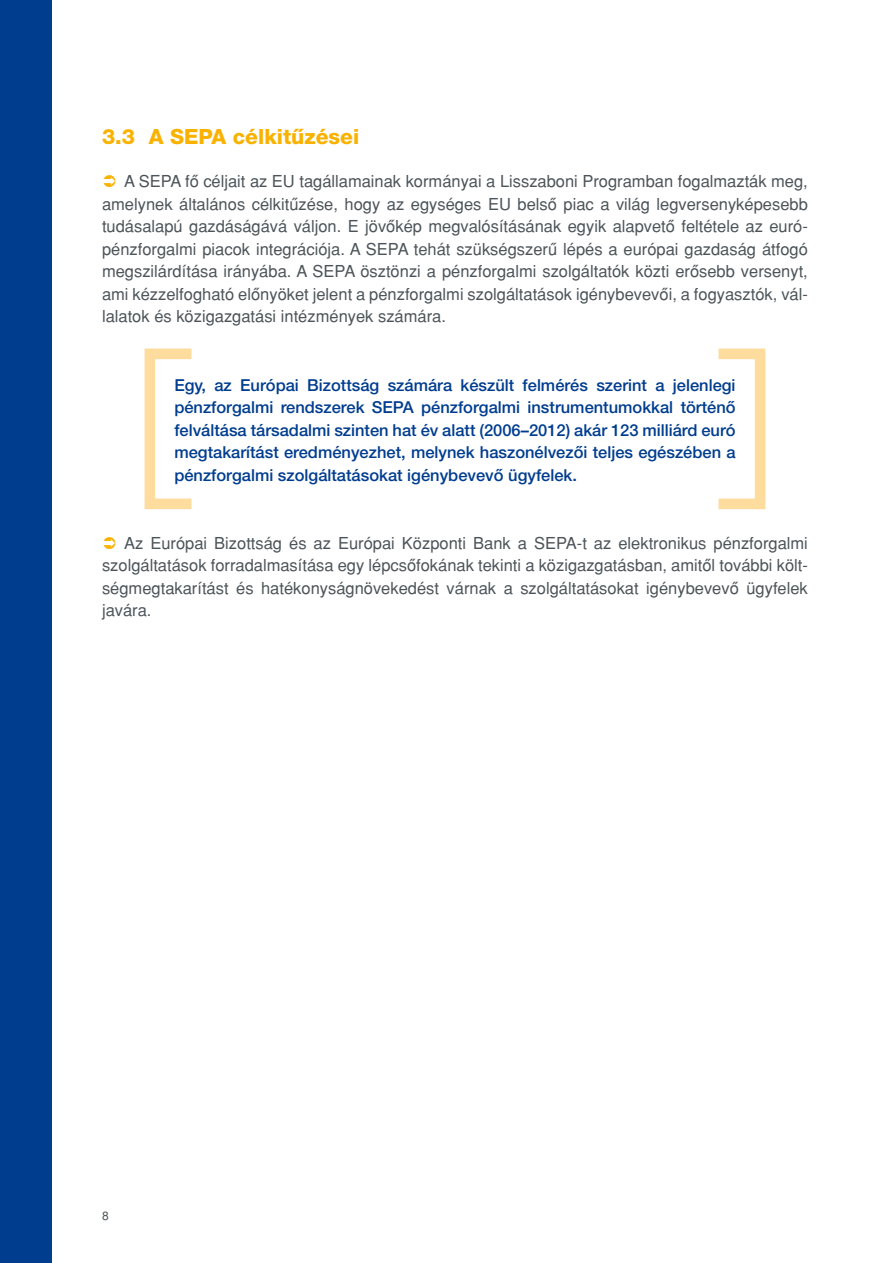
<style>
.page{position:relative;width:893px;height:1263px;background:#fff}
.page>*{position:absolute;margin:0;border:0;box-sizing:border-box;transform-origin:0 0}
.t1{font:21px "Helvetica H Heavy";color:#f9b200}
.t2{font:16.5px/22.5px "Helvetica H";color:#4c5459;text-align:justify}
.t3{font:16.5px/22.5px "Helvetica H Medium";color:#003d8f;text-align:justify}
.t4{font:12px "Helvetica H";color:#4c5459}
</style>
<div class="page">
<div style="left:0;top:0;width:51px;height:1263px;background:#003d8f"></div>
<div style="left:713px;top:348px;width:52px;height:161px;border:11px solid #fedc9d"></div>
<div style="left:145px;top:348px;width:52px;height:161px;border:11px solid #fedc9d"></div>
<p class="t1" style="left:102px;top:125px;width:259px">3.3 A SEPA célkitûzései</p>
<p class="t2" style="left:102px;top:170px;width:707px;text-indent:22px">A SEPA fô céljait az EU tagállamainak kormányai a Lisszaboni Programban fogalmazták meg, amelynek általános célkitûzése, hogy az egységes EU belsô piac a világ legversenyképesebb tudásalapú gazdáságává váljon. E jövôkép megvalósításának egyik alapvetô feltétele az euró&shy;pénzforgalmi piacok integrációja. A SEPA tehát szükségszerû lépés a európai gazdaság átfogó megszilárdítása irányába. A SEPA ösztönzi a pénzforgalmi szolgáltatók közti erôsebb versenyt, ami kézzelfogható elônyöket jelent a pénzforgalmi szolgáltatások igénybevevôi, a fogyasztók, vál&shy;lalatok és közigazgatási intézmények számára.</p>
<p class="t3" style="left:174px;top:373px;width:563px">Egy, az Európai Bizottság számára készült felmérés szerint a jelenlegi pénzforgalmi rendszerek SEPA pénzforgalmi instrumentumokkal történô felváltása társadalmi szinten hat év alatt (2006–2012) akár 123 milliárd euró megtakarítást eredményezhet, melynek haszonélvezôi teljes egészében a pénzforgalmi szolgáltatásokat igénybevevô ügyfelek.</p>
<p class="t2" style="left:102px;top:531px;width:707px;text-indent:22px">Az Európai Bizottság és az Európai Központi Bank a SEPA-t az elektronikus pénzforgalmi szolgáltatások forradalmasítása egy lépcsôfokának tekinti a közigazgatásban, amitôl további költ&shy;ségmegtakarítást és hatékonyságnövekedést várnak a szolgáltatásokat igénybevevô ügyfelek javára.</p>
<p class="t4" style="left:102px;top:1209px;width:8px">8</p>
</div>
